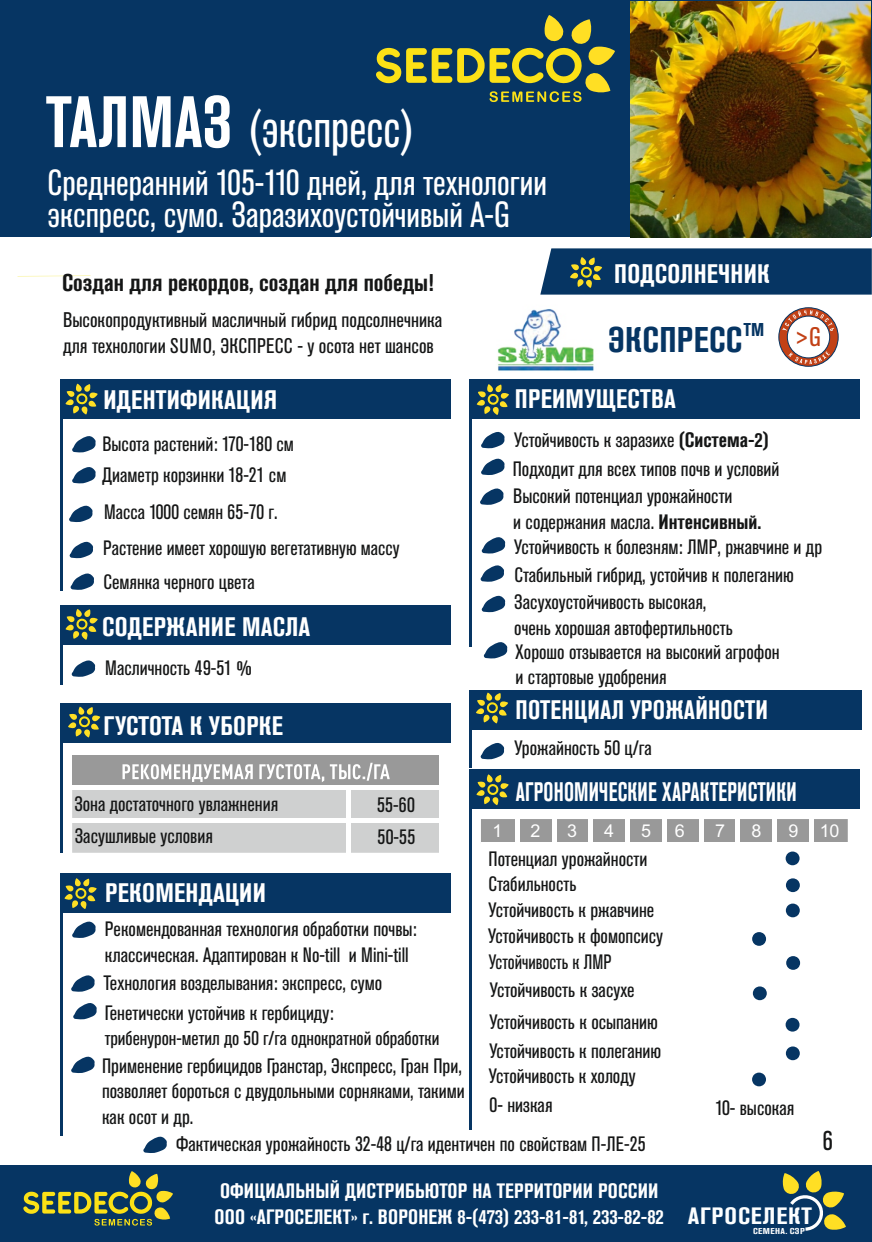
<style>
.page{position:relative;width:872px;height:1242px;background:#fff}
.page>*{position:absolute;margin:0;border:0;box-sizing:border-box;transform-origin:0 0}
.t1{font:condensed 54px "Akzidenz Grotesk Pro";color:#fff;scale:.89 1}
.t2{font:condensed 36px/31.5px "Akzidenz Grotesk Pro";color:#fff}
.t3{font:700 condensed 35.4px "Akzidenz Grotesk Pro";letter-spacing:.01em;color:#063563}
.t4{font:condensed 27px "Akzidenz Grotesk Pro";color:#151616}
.t5{font:700 condensed 26.55px "Akzidenz Grotesk Pro";letter-spacing:.01em;color:#fff}
.t6{font:700 condensed 26.55px "Akzidenz Grotesk Pro";letter-spacing:.01em;color:#fff;scale:.79 1}
.t7{font:700 condensed 26.55px "Akzidenz Grotesk Pro";letter-spacing:.01em;color:#fff;scale:.96 1}
.t8{font:condensed 26.55px "Akzidenz Grotesk Pro";color:#c24116}
.t9{font:700 condensed 25.35px "Akzidenz Grotesk Pro";color:#063563;scale:.85 1}
.t10{font:700 condensed 24px "Akzidenz Grotesk Pro";color:#151616}
.t11{font:700 condensed 23.4px "Akzidenz Grotesk Pro";letter-spacing:.035em;color:#fcfeff;scale:1.12 1}
.t12{font:condensed 21px/26.2px "Akzidenz Grotesk Pro";color:#151616}
.t13{font:condensed 20.7px/25.8px "Akzidenz Grotesk Pro";color:#151616}
.t14{font:700 condensed 20.7px/26px "Akzidenz Grotesk Pro";letter-spacing:.01em;color:#fff}
.t15{font:condensed 19.95px "Akzidenz Grotesk Pro";color:#151616}
.t16{font:17.7px "Arial";color:#fff}
.t17{font:700 condensed 8.55px "Akzidenz Grotesk Pro";letter-spacing:.035em;color:#fff;scale:1.22 1}
.s1{font-weight:700;font-size:72px}
.s2{font-size:21px}
.s3{font-weight:700}
</style>
<div class="page">
<div style="left:0;top:1165px;width:872px;height:77px;background:#063563"></div>
<div style="left:0;top:0;width:872px;height:236px;background:#063563"></div>
<svg style="left:30px;top:275px;width:60px;height:1px"></svg>
<div style="left:60px;top:379px;width:391px;height:39px;background:#063563"></div>
<svg style="left:72px;top:436px;width:24px;height:17px"></svg>
<svg style="left:72px;top:467px;width:24px;height:17px"></svg>
<svg style="left:70px;top:542px;width:23px;height:16px"></svg>
<svg style="left:70px;top:573px;width:24px;height:17px"></svg>
<hr style="left:60px;top:419px;width:2px;height:171px;background:#063563">
<div style="left:469px;top:379px;width:391px;height:39px;background:#063563"></div>
<svg style="left:481px;top:432px;width:23px;height:16px"></svg>
<svg style="left:481px;top:459px;width:23px;height:16px"></svg>
<svg style="left:480px;top:488px;width:23px;height:17px"></svg>
<svg style="left:481px;top:537px;width:24px;height:17px"></svg>
<svg style="left:480px;top:565px;width:24px;height:17px"></svg>
<hr style="left:469px;top:381px;width:2px;height:265px;background:#063563">
<div style="left:481px;top:819px;width:366px;height:23px;background:#999"></div>
<div style="left:515px;top:819px;width:5px;height:23px;background:#fff"></div>
<hr style="left:552px;top:819px;width:4px;height:23px;background:#fff">
<hr style="left:589px;top:819px;width:4px;height:23px;background:#fff">
<div style="left:625px;top:819px;width:5px;height:23px;background:#fff"></div>
<hr style="left:662px;top:819px;width:4px;height:23px;background:#fff">
<hr style="left:699px;top:819px;width:4px;height:23px;background:#fff">
<div style="left:735px;top:819px;width:5px;height:23px;background:#fff"></div>
<hr style="left:772px;top:819px;width:4px;height:23px;background:#fff">
<hr style="left:809px;top:819px;width:4px;height:23px;background:#fff">
<div style="left:469px;top:769px;width:391px;height:40px;background:#063563"></div>
<hr style="left:469px;top:771px;width:2px;height:358px;background:#063563">
<div style="left:471px;top:690px;width:391px;height:39px;background:#063563"></div>
<div style="left:60px;top:703px;width:391px;height:40px;background:#063563"></div>
<hr style="left:60px;top:705px;width:2px;height:147px;background:#063563">
<div style="left:72px;top:755px;width:367px;height:32px;background:#999"></div>
<svg style="left:72px;top:763px;width:367px;height:89px"></svg>
<div style="left:60px;top:605px;width:391px;height:40px;background:#063563"></div>
<hr style="left:60px;top:607px;width:2px;height:78px;background:#063563">
<svg style="left:72px;top:660px;width:23px;height:17px"></svg>
<div style="left:60px;top:873px;width:391px;height:39px;background:#063563"></div>
<hr style="left:60px;top:875px;width:2px;height:260px;background:#063563">
<svg style="left:72px;top:921px;width:24px;height:17px"></svg>
<svg style="left:71px;top:975px;width:24px;height:17px"></svg>
<svg style="left:480px;top:743px;width:24px;height:16px"></svg>
<hr style="left:469px;top:690px;width:2px;height:77px;background:#063563">
<svg style="left:481px;top:596px;width:24px;height:16px"></svg>
<svg style="left:484px;top:642px;width:23px;height:17px"></svg>
<svg style="left:785px;top:851px;width:14px;height:14px"></svg>
<svg style="left:786px;top:878px;width:14px;height:14px"></svg>
<svg style="left:786px;top:903px;width:13px;height:14px"></svg>
<svg style="left:752px;top:932px;width:14px;height:14px"></svg>
<svg style="left:786px;top:956px;width:14px;height:14px"></svg>
<svg style="left:753px;top:986px;width:13px;height:14px"></svg>
<svg style="left:785px;top:1018px;width:14px;height:13px"></svg>
<svg style="left:786px;top:1046px;width:13px;height:14px"></svg>
<svg style="left:540px;top:248px;width:331px;height:47px;background:#133f66"></svg>
<svg style="left:65px;top:384px;width:33px;height:30px"></svg>
<svg style="left:477px;top:384px;width:32px;height:31px"></svg>
<svg style="left:476px;top:692px;width:32px;height:31px"></svg>
<svg style="left:68px;top:706px;width:32px;height:31px"></svg>
<svg style="left:476px;top:774px;width:33px;height:31px"></svg>
<svg style="left:64px;top:878px;width:33px;height:31px"></svg>
<svg style="left:73px;top:1003px;width:24px;height:16px"></svg>
<svg style="left:71px;top:1056px;width:24px;height:17px"></svg>
<svg style="left:65px;top:609px;width:33px;height:31px"></svg>
<svg style="left:143px;top:1136px;width:24px;height:17px"></svg>
<svg style="left:23px;top:1171px;width:150px;height:54px"></svg>
<img style="left:497px;top:309px;width:97px;height:62px">
<svg style="left:752px;top:1072px;width:14px;height:14px"></svg>
<svg style="left:376px;top:15px;width:239px;height:87px"></svg>
<svg style="left:782px;top:1171px;width:64px;height:60px"></svg>
<svg style="left:69px;top:506px;width:24px;height:16px"></svg>
<img style="left:630px;top:1px;width:240px;height:236px">
<svg style="left:778px;top:307px;width:60px;height:60px"></svg>
<div style="left:787px;top:316px;width:43px;height:42px;background:#fff;border:1px solid #063563;border-radius:50%"></div>
<svg style="left:782px;top:310px;width:52px;height:21px"></svg>
<svg style="left:788px;top:351px;width:42px;height:13px"></svg>
<h1 class="t1" style="left:46px;top:107px;width:415px"><span class="s1">ТАЛМАЗ</span> (экспресс)</h1>
<h2 class="t2" style="left:47px;top:170px;width:501px">Среднеранний 105-110 дней, для технологии экспресс, сумо. Заразихоустойчивый A-G</h2>
<p class="t10" style="left:62px;top:273px;width:373px">Создан для рекордов, создан для победы!</p>
<p class="t12" style="left:63px;top:309px;width:381px">Высокопродуктивный масличный гибрид подсолнечника для технологии SUMO, ЭКСПРЕСС - у осота нет шансов</p>
<p class="t5" style="left:614px;top:263px;width:157px">ПОДСОЛНЕЧНИК</p>
<p class="t9" style="left:743px;top:317px;width:26px">тм</p>
<h3 class="t3" style="left:608px;top:325px;width:135px">ЭКСПРЕСС</h3>
<p class="t5" style="left:103px;top:389px;width:175px">ИДЕНТИФИКАЦИЯ</p>
<p class="t5" style="left:515px;top:388px;width:162px">ПРЕИМУЩЕСТВА</p>
<p class="t8" style="left:794px;top:326px;width:28px">&gt;G</p>
<p class="t13" style="left:102px;top:433px;width:193px">Высота растений: 170-180 см</p>
<p class="t13" style="left:102px;top:463px;width:186px">Диаметр корзинки 18-21 см</p>
<p class="t13" style="left:103px;top:496px;width:298px;line-height:35.8px">Масса 1000 семян 65-70 г<span class="s2">.<br></span>Растение имеет хорошую вегетативную массу</p>
<p class="t13" style="left:103px;top:570px;width:153px">Семянка черного цвета</p>
<p class="t5" style="left:102px;top:616px;width:210px">СОДЕРЖАНИЕ МАСЛА</p>
<p class="t13" style="left:105px;top:657px;width:148px">Масличность 49-51 <span class="s3">%</span></p>
<p class="t5" style="left:104px;top:715px;width:181px">ГУСТОТА К УБОРКЕ</p>
<p class="t13" style="left:74px;top:789px;width:205px;line-height:32.5px">Зона достаточного увлажнения<br>Засушливые условия</p>
<p class="t13" style="left:377px;top:790px;width:40px;line-height:32.5px">55-60<br>50-55</p>
<p class="t5" style="left:105px;top:881px;width:162px">РЕКОМЕНДАЦИИ</p>
<p class="t13" style="left:105px;top:918px;width:313px">Рекомендованная технология обработки почвы: классическая. Адаптирован к No-till и Mini-till</p>
<p class="t13" style="left:103px;top:970px;width:280px;line-height:29.5px">Технология возделывания: экспресс, сумо<br>Генетически устойчив к гербициду:</p>
<p class="t15" style="left:105px;top:1029px;width:336px">трибенурон-метил до 50 г/га однократной обработки</p>
<p class="t13" style="left:102px;top:1054px;width:364px">Применение гербицидов Гранстар, Экспресс, Гран При, позволяет бороться с двудольными сорняками, такими как осот и др.</p>
<p class="t13" style="left:514px;top:429px;width:256px">Устойчивость к заразихе <span class="s3">(Система-2)</span></p>
<p class="t13" style="left:513px;top:485px;width:310px;line-height:25.2px">Высокий потенциал урожайности<br>и содержания масла. <span class="s3">Интенсивный.<br></span>Устойчивость к болезням: ЛМР, ржавчине и др</p>
<p class="t13" style="left:514px;top:563px;width:281px;line-height:26.5px">Стабильный гибрид, устойчив к полеганию<br>Засухоустойчивость высокая,<br>очень хорошая автофертильность</p>
<p class="t13" style="left:513px;top:458px;width:268px">Подходит для всех типов почв и условий</p>
<p class="t13" style="left:515px;top:640px;width:266px">Хорошо отзывается на высокий агрофон и стартовые удобрения</p>
<p class="t7" style="left:515px;top:699px;width:264px">ПОТЕНЦИАЛ УРОЖАЙНОСТИ</p>
<p class="t13" style="left:514px;top:737px;width:139px">Урожайность 50 ц/га</p>
<p class="t6" style="left:516px;top:781px;width:357px">АГРОНОМИЧЕСКИЕ ХАРАКТЕРИСТИКИ</p>
<p class="t16" style="left:492px;top:824px;width:11px">1</p>
<p class="t16" style="left:530px;top:824px;width:11px">2</p>
<p class="t16" style="left:567px;top:824px;width:11px">3</p>
<p class="t16" style="left:604px;top:824px;width:11px">4</p>
<p class="t16" style="left:641px;top:824px;width:11px">5</p>
<p class="t16" style="left:674px;top:824px;width:11px">6</p>
<p class="t16" style="left:715px;top:824px;width:11px">7</p>
<p class="t16" style="left:751px;top:824px;width:11px">8</p>
<p class="t16" style="left:788px;top:824px;width:53px">9 10</p>
<p class="t13" style="left:488px;top:847px;width:176px">Потенциал урожайности<br>Стабильность<br>Устойчивость к ржавчине<br>Устойчивость к фомопсису<br>Устойчивость к ЛМР</p>
<p class="t13" style="left:490px;top:979px;width:146px">Устойчивость к засухе</p>
<p class="t13" style="left:489px;top:1010px;width:170px">Устойчивость к осыпанию</p>
<p class="t13" style="left:489px;top:1039px;width:173px">Устойчивость к полеганию</p>
<p class="t13" style="left:489px;top:1094px;width:64px">0- низкая</p>
<p class="t13" style="left:715px;top:1097px;width:80px">10- высокая</p>
<p class="t13" style="left:489px;top:1065px;width:148px">Устойчивость к холоду</p>
<p class="t13" style="left:176px;top:1133px;width:471px">Фактическая урожайность 32-48 ц/га идентичен по свойствам П-ЛЕ-25</p>
<p class="t14" style="left:215px;top:1180px;width:451px">ОФИЦИАЛЬНЫЙ ДИСТРИБЬЮТОР НА ТЕРРИТОРИИ РОССИИ<br>ООО «АГРОСЕЛЕКТ» г. ВОРОНЕЖ 8-(473) 233-81-81, 233-82-82</p>
<h3 class="t4" style="left:823px;top:1130px;width:12px">6</h3>
<p class="t11" style="left:688px;top:1206px;width:112px">АГРОСЕЛЕКТ</p>
<p class="t17" style="left:753px;top:1227px;width:44px">СЕМЕНА. СЗР</p>
</div>
